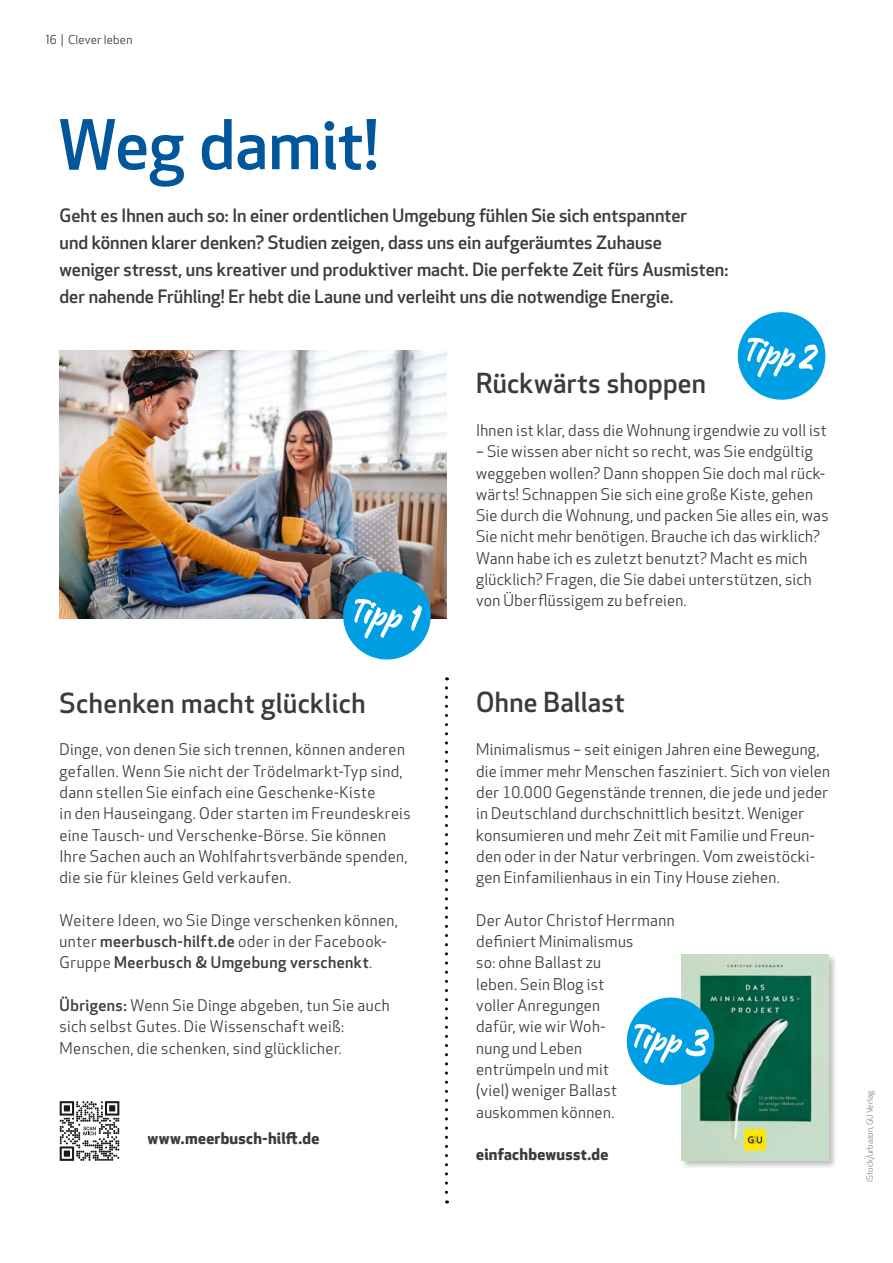
<style>
.page{position:relative;width:893px;height:1263px;background:#fff}
.page>*{position:absolute;margin:0;border:0;box-sizing:border-box;transform-origin:0 0}
.t1{font:500 66.9px "Apex New";letter-spacing:-.005em;color:#00579c}
.t2{font:500 27px "Apex New";letter-spacing:.01em;color:#3b3b3a}
.t3{font:500 18px/27px "Apex New";color:#3b3b3a}
.t4{font:15.75px/21.3px "Apex New";letter-spacing:.02em;color:#3b3b3a}
.t5{font:700 15.75px "Apex New";letter-spacing:.015em;color:#3b3b3a}
.t6{font:12px "Apex New";letter-spacing:.015em;color:#3b3b3a}
.t7{font:8.25px "Apex New";color:#80807f}
.s1{font-weight:500}
</style>
<div class="page">
<hr style="left:892px;top:0;width:1px;height:1263px;background:#7dcbd8">
<img style="left:60px;top:351px;width:386px;height:268px">
<svg style="left:60px;top:1101px;width:59px;height:60px"></svg>
<svg style="left:737px;top:312px;width:89px;height:88px"></svg>
<svg style="left:445px;top:688px;width:3px;height:515px"></svg>
<div style="left:680px;top:954px;width:158px;height:216px;background:#000;opacity:.26"></div>
<img style="left:682px;top:955px;width:147px;height:206px">
<svg style="left:626px;top:994px;width:91px;height:94px"></svg>
<svg style="left:340px;top:569px;width:94px;height:91px"></svg>
<p class="t6" style="left:46px;top:32px;width:88px">16 | Clever leben</p>
<h1 class="t1" style="left:58px;top:100px;width:322px">Weg damit!</h1>
<p class="t3" style="left:60px;top:202px;width:670px">Geht es Ihnen auch so: In einer ordentlichen Umgebung fühlen Sie sich entspannter<br>und können klarer denken? Studien zeigen, dass uns ein aufgeräumtes Zuhause<br>weniger stresst, uns kreativer und produktiver macht. Die perfekte Zeit fürs Ausmisten: der nahende Frühling! Er hebt die Laune und verleiht uns die notwendige Energie.</p>
<h2 class="t2" style="left:60px;top:685px;width:307px">Schenken macht glücklich</h2>
<p class="t4" style="left:60px;top:739px;width:353px">Dinge, von denen Sie sich trennen, können anderen gefallen. Wenn Sie nicht der Trödelmarkt-Typ sind, dann stellen Sie einfach eine Geschenke-Kiste<br>in den Hauseingang. Oder starten im Freundeskreis eine Tausch- und Verschenke-Börse. Sie können Ihre Sachen auch an Wohlfahrtsverbände spenden, die sie für kleines Geld verkaufen.</p>
<p class="t4" style="left:60px;top:909px;width:340px">Weitere Ideen, wo Sie Dinge verschenken können, unter <span class="s1">meerbusch-hilft.de</span> oder in der Facebook-<br>Gruppe <span class="s1">Meerbusch &amp; Umgebung verschenkt</span>.</p>
<p class="t4" style="left:60px;top:995px;width:332px"><span class="s1">Übrigens:</span> Wenn Sie Dinge abgeben, tun Sie auch sich selbst Gutes. Die Wissenschaft weiß:<br>Menschen, die schenken, sind glücklicher.</p>
<p class="t5" style="left:148px;top:1127px;width:173px">www.meerbusch-hilft.de</p>
<h2 class="t2" style="left:476px;top:365px;width:232px">Rückwärts shoppen</h2>
<p class="t4" style="left:476px;top:420px;width:352px">Ihnen ist klar, dass die Wohnung irgendwie zu voll ist</p>
<p class="t4" style="left:476px;top:441px;width:354px">– Sie wissen aber nicht so recht, was Sie endgültig weggeben wollen? Dann shoppen Sie doch mal rück&shy;wärts! Schnappen Sie sich eine große Kiste, gehen Sie durch die Wohnung, und packen Sie alles ein, was Sie nicht mehr benötigen. Brauche ich das wirklich?<br>Wann habe ich es zuletzt benutzt? Macht es mich glücklich? Fragen, die Sie dabei unterstützen, sich von Überflüssigem zu befreien.</p>
<h2 class="t2" style="left:476px;top:684px;width:150px">Ohne Ballast</h2>
<p class="t4" style="left:476px;top:739px;width:355px">Minimalismus – seit einigen Jahren eine Bewegung, die immer mehr Menschen fasziniert. Sich von vielen der 10.000 Gegenstände trennen, die jede und jeder in Deutschland durchschnittlich besitzt. Weniger konsumieren und mehr Zeit mit Familie und Freun&shy;den oder in der Natur verbringen. Vom zweistöcki&shy;gen Einfamilienhaus in ein Tiny House ziehen.</p>
<p class="t4" style="left:476px;top:909px;width:200px">Der Autor Christof Herrmann definiert Minimalismus<br>so: ohne Ballast zu<br>leben. Sein Blog ist<br>voller Anregungen<br>dafür, wie wir Woh-<br>nung und Leben<br>entrümpeln und mit<br>(viel) weniger Ballast auskommen können.</p>
<p class="t5" style="left:476px;top:1143px;width:134px">einfachbewusst.de</p>
<p class="t7" style="left:865px;top:1181px;width:92px;rotate:-90deg">iStock/urbazon, GU Verlag</p>
</div>
